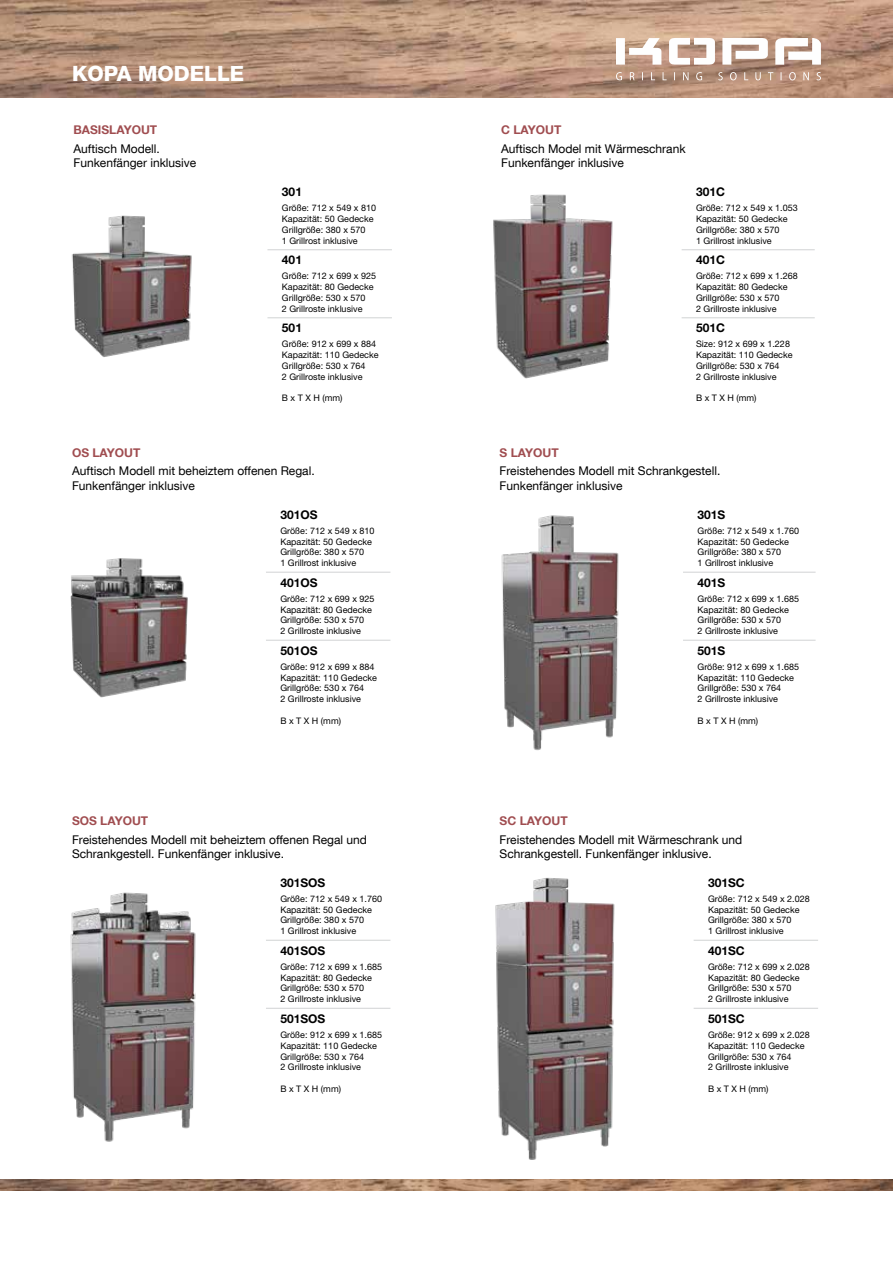
<style>
.page{position:relative;width:893px;height:1263px;background:#fff}
.page>*{position:absolute;margin:0;border:0;box-sizing:border-box;transform-origin:0 0}
.t1{font:800 21px "Helvetica Neue LT Com";color:#fff}
.t2{font:12px/14.4px "Helvetica Neue LT Com";color:#000}
.t3{font:700 12px "Helvetica Neue LT Std";color:#000}
.t4{font:700 12px "Helvetica Neue LT Com";color:#a04d50}
.t5{font:9px/10.8px "Helvetica Neue LT Std";color:#000}
</style>
<div class="page">
<img style="left:71px;top:215px;width:121px;height:142px">
<img style="left:493px;top:194px;width:120px;height:185px">
<img style="left:70px;top:558px;width:118px;height:140px">
<img style="left:501px;top:515px;width:118px;height:236px">
<img style="left:70px;top:892px;width:126px;height:250px">
<img style="left:495px;top:878px;width:120px;height:282px">
<img style="left:0;top:0;width:893px;height:97px">
<svg style="left:570px;top:0;width:296px;height:98px;background:#c4a28d"></svg>
<img style="left:0;top:1179px;width:893px;height:12px">
<hr style="left:267px;top:249px;width:125px;height:1px;background:#d1d3d4">
<hr style="left:267px;top:317px;width:125px;height:1px;background:#d1d3d4">
<hr style="left:682px;top:249px;width:133px;height:1px;background:#d1d3d4">
<hr style="left:682px;top:317px;width:133px;height:1px;background:#d1d3d4">
<hr style="left:266px;top:572px;width:124px;height:1px;background:#d1d3d4">
<hr style="left:266px;top:640px;width:124px;height:1px;background:#d1d3d4">
<hr style="left:683px;top:572px;width:133px;height:1px;background:#d1d3d4">
<hr style="left:683px;top:640px;width:133px;height:1px;background:#d1d3d4">
<hr style="left:266px;top:940px;width:124px;height:1px;background:#d1d3d4">
<hr style="left:266px;top:1008px;width:124px;height:1px;background:#d1d3d4">
<hr style="left:694px;top:940px;width:124px;height:1px;background:#d1d3d4">
<hr style="left:694px;top:1008px;width:124px;height:1px;background:#d1d3d4">
<h1 class="t1" style="left:72px;top:61px;width:174px">KOPA MODELLE</h1>
<h2 class="t4" style="left:74px;top:123px;width:85px">BASISLAYOUT</h2>
<h2 class="t2" style="left:74px;top:141px;width:124px">Auftisch Modell.<br>Funkenfänger inklusive</h2>
<h2 class="t4" style="left:501px;top:123px;width:62px">C LAYOUT</h2>
<h2 class="t2" style="left:501px;top:141px;width:186px">Auftisch Model mit Wärmeschrank<br>Funkenfänger inklusive</h2>
<h2 class="t3" style="left:282px;top:185px;width:22px">301</h2>
<p class="t5" style="left:282px;top:203px;width:96px">Größe: 712 x 549 x 810<br>Kapazität: 50 Gedecke<br>Grillgröße: 380 x 570<br>1 Grillrost inklusive</p>
<h2 class="t3" style="left:282px;top:253px;width:22px">401</h2>
<p class="t5" style="left:282px;top:271px;width:96px">Größe: 712 x 699 x 925<br>Kapazität: 80 Gedecke<br>Grillgröße: 530 x 570<br>2 Grillroste inklusive</p>
<h2 class="t3" style="left:282px;top:321px;width:22px">501</h2>
<p class="t5" style="left:282px;top:339px;width:98px">Größe: 912 x 699 x 884<br>Kapazität: 110 Gedecke<br>Grillgröße: 530 x 764<br>2 Grillroste inklusive</p>
<p class="t5" style="left:282px;top:393px;width:62px">B x T X H (mm)</p>
<h2 class="t3" style="left:696px;top:185px;width:30px">301C</h2>
<p class="t5" style="left:696px;top:203px;width:103px">Größe: 712 x 549 x 1.053<br>Kapazität: 50 Gedecke<br>Grillgröße: 380 x 570<br>1 Grillrost inklusive</p>
<h2 class="t3" style="left:696px;top:253px;width:30px">401C</h2>
<p class="t5" style="left:696px;top:271px;width:103px">Größe: 712 x 699 x 1.268<br>Kapazität: 80 Gedecke<br>Grillgröße: 530 x 570<br>2 Grillroste inklusive</p>
<h2 class="t3" style="left:696px;top:321px;width:30px">501C</h2>
<p class="t5" style="left:696px;top:339px;width:98px">Size: 912 x 699 x 1.228<br>Kapazität: 110 Gedecke<br>Grillgröße: 530 x 764<br>2 Grillroste inklusive</p>
<p class="t5" style="left:696px;top:393px;width:62px">B x T X H (mm)</p>
<h2 class="t4" style="left:72px;top:445px;width:70px">OS LAYOUT</h2>
<h2 class="t2" style="left:72px;top:464px;width:244px">Auftisch Modell mit beheiztem offenen Regal.<br>Funkenfänger inklusive</h2>
<h2 class="t4" style="left:500px;top:445px;width:61px">S LAYOUT</h2>
<h2 class="t2" style="left:500px;top:464px;width:222px">Freistehendes Modell mit Schrankgestell.<br>Funkenfänger inklusive</h2>
<h2 class="t3" style="left:280px;top:507px;width:39px">301OS</h2>
<p class="t5" style="left:280px;top:525px;width:96px">Größe: 712 x 549 x 810<br>Kapazität: 50 Gedecke<br>Grillgröße: 380 x 570<br>1 Grillrost inklusive</p>
<h2 class="t3" style="left:280px;top:575px;width:39px">401OS</h2>
<p class="t5" style="left:280px;top:593px;width:96px">Größe: 712 x 699 x 925<br>Kapazität: 80 Gedecke<br>Grillgröße: 530 x 570<br>2 Grillroste inklusive</p>
<h2 class="t3" style="left:280px;top:643px;width:39px">501OS</h2>
<p class="t5" style="left:280px;top:661px;width:98px">Größe: 912 x 699 x 884<br>Kapazität: 110 Gedecke<br>Grillgröße: 530 x 764<br>2 Grillroste inklusive</p>
<p class="t5" style="left:280px;top:715px;width:62px">B x T X H (mm)</p>
<h2 class="t3" style="left:697px;top:507px;width:29px">301S</h2>
<p class="t5" style="left:697px;top:525px;width:103px">Größe: 712 x 549 x 1.760<br>Kapazität: 50 Gedecke<br>Grillgröße: 380 x 570<br>1 Grillrost inklusive</p>
<h2 class="t3" style="left:697px;top:575px;width:29px">401S</h2>
<p class="t5" style="left:697px;top:593px;width:103px">Größe: 712 x 699 x 1.685<br>Kapazität: 80 Gedecke<br>Grillgröße: 530 x 570<br>2 Grillroste inklusive</p>
<h2 class="t3" style="left:697px;top:643px;width:29px">501S</h2>
<p class="t5" style="left:697px;top:661px;width:103px">Größe: 912 x 699 x 1.685<br>Kapazität: 110 Gedecke<br>Grillgröße: 530 x 764<br>2 Grillroste inklusive</p>
<p class="t5" style="left:697px;top:715px;width:62px">B x T X H (mm)</p>
<h2 class="t4" style="left:72px;top:813px;width:78px">SOS LAYOUT</h2>
<h2 class="t2" style="left:72px;top:832px;width:296px">Freistehendes Modell mit beheiztem offenen Regal und<br>Schrankgestell. Funkenfänger inklusive.</h2>
<h2 class="t4" style="left:500px;top:813px;width:70px">SC LAYOUT</h2>
<h2 class="t2" style="left:500px;top:832px;width:244px">Freistehendes Modell mit Wärmeschrank und<br>Schrankgestell. Funkenfänger inklusive.</h2>
<h2 class="t3" style="left:280px;top:875px;width:46px">301SOS</h2>
<p class="t5" style="left:280px;top:893px;width:103px">Größe: 712 x 549 x 1.760<br>Kapazität: 50 Gedecke<br>Grillgröße: 380 x 570<br>1 Grillrost inklusive</p>
<h2 class="t3" style="left:280px;top:943px;width:46px">401SOS</h2>
<p class="t5" style="left:280px;top:961px;width:103px">Größe: 712 x 699 x 1.685<br>Kapazität: 80 Gedecke<br>Grillgröße: 530 x 570<br>2 Grillroste inklusive</p>
<h2 class="t3" style="left:280px;top:1011px;width:46px">501SOS</h2>
<p class="t5" style="left:280px;top:1029px;width:103px">Größe: 912 x 699 x 1.685<br>Kapazität: 110 Gedecke<br>Grillgröße: 530 x 764<br>2 Grillroste inklusive</p>
<p class="t5" style="left:280px;top:1083px;width:62px">B x T X H (mm)</p>
<h2 class="t3" style="left:708px;top:875px;width:38px">301SC</h2>
<p class="t5" style="left:708px;top:893px;width:103px">Größe: 712 x 549 x 2.028<br>Kapazität: 50 Gedecke<br>Grillgröße: 380 x 570<br>1 Grillrost inklusive</p>
<h2 class="t3" style="left:708px;top:943px;width:38px">401SC</h2>
<p class="t5" style="left:708px;top:961px;width:103px">Größe: 712 x 699 x 2.028<br>Kapazität: 80 Gedecke<br>Grillgröße: 530 x 570<br>2 Grillroste inklusive</p>
<h2 class="t3" style="left:708px;top:1011px;width:38px">501SC</h2>
<p class="t5" style="left:708px;top:1029px;width:103px">Größe: 912 x 699 x 2.028<br>Kapazität: 110 Gedecke<br>Grillgröße: 530 x 764<br>2 Grillroste inklusive</p>
<p class="t5" style="left:708px;top:1083px;width:62px">B x T X H (mm)</p>
</div>
